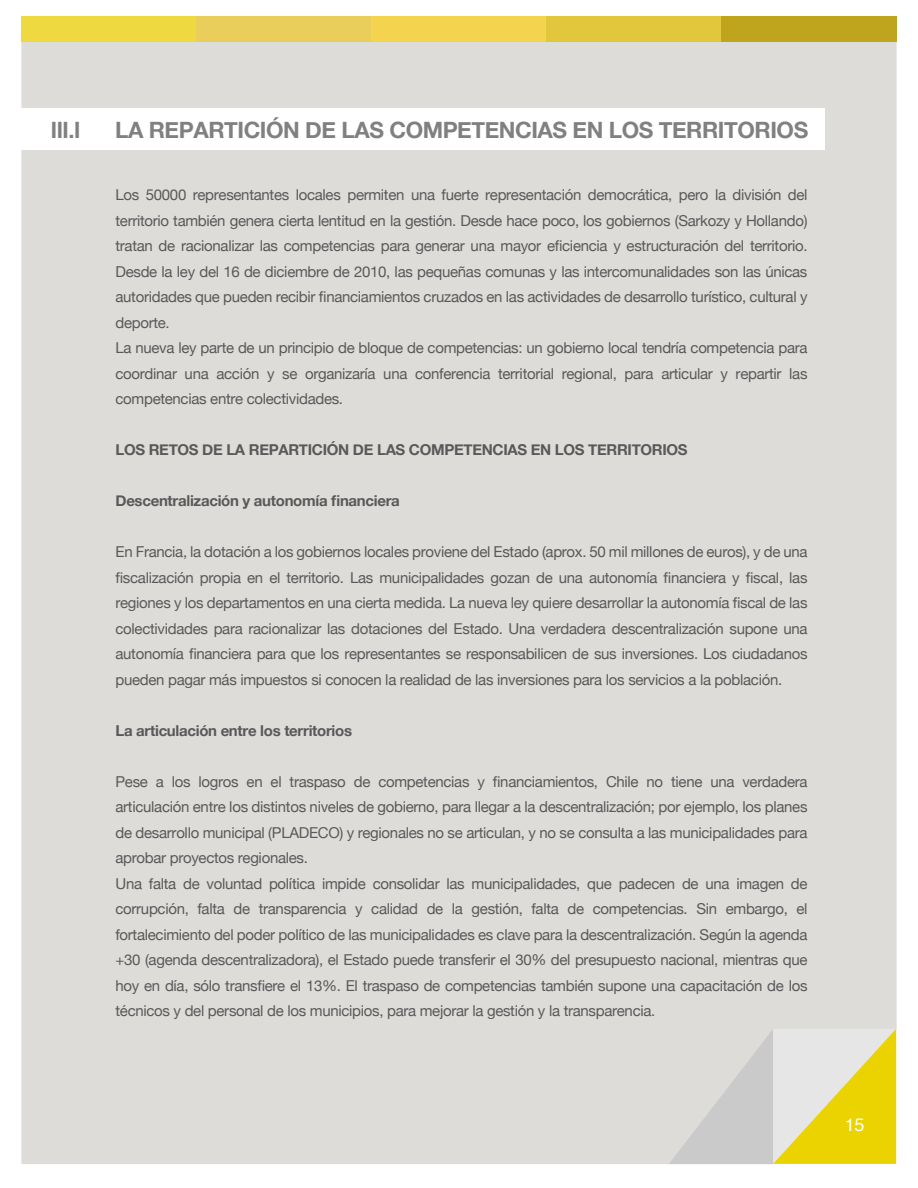
<style>
.page{position:relative;width:918px;height:1188px;background:#fff}
.page>*{position:absolute;margin:0;border:0;box-sizing:border-box;transform-origin:0 0}
.t1{font:700 22.5px "Helvetica Neue";letter-spacing:-.02em;color:#808080}
.t2{font:700 22.5px "Helvetica";color:#808080}
.t3{font:18px "Helvetica";color:#fff}
.t4{font:15px/25.5px "Helvetica Neue";letter-spacing:-.02em;color:#5a595a}
.t5{font:700 15px "Helvetica Neue";letter-spacing:-.02em;color:#5a595a}
.s1{font-weight:300}
.s2{font-weight:500}
</style>
<div class="page">
<div style="left:21px;top:42px;width:876px;height:1122px;background:#dedcd9"></div>
<div style="left:21px;top:17px;width:175px;height:25px;background:#efd941"></div>
<div style="left:196px;top:17px;width:175px;height:25px;background:#eace5c"></div>
<div style="left:371px;top:17px;width:176px;height:25px;background:#f4d44e"></div>
<div style="left:547px;top:17px;width:175px;height:25px;background:#e2c63b"></div>
<div style="left:722px;top:17px;width:175px;height:25px;background:#bfa41d"></div>
<svg style="left:669px;top:1029px;width:227px;height:135px;background:#dfd89e"></svg>
<div style="left:19px;top:109px;width:805px;height:41px;background:#fff"></div>
<h1 class="t2" style="left:51px;top:112px;width:31px">III.I</h1>
<h1 class="t1" style="left:115px;top:113px;width:695px">LA REPARTICIÓN DE LAS COMPETENCIAS EN LOS TERRITORIOS</h1>
<h1 class="t1" style="left:318px;top:113px;width:483px"><span class="s1">E</span> <span class="s2">LAS</span> COMPETENCIAS <span class="s1">EN</span> <span class="s2">LOS</span> TERRITORIOS</h1>
<p class="t4" style="left:116px;top:183px;width:694px">Los 50000 representantes locales permiten una fuerte representación democrática, pero la división del territorio también genera cierta lentitud en la gestión. Desde hace poco, los gobiernos (Sarkozy y Hollando) tratan de racionalizar las competencias para generar una mayor eficiencia y estructuración del territorio.<br>Desde la ley del 16 de diciembre de 2010, las pequeñas comunas y las intercomunalidades son las únicas autoridades que pueden recibir financiamientos cruzados en las actividades de desarrollo turístico, cultural y deporte.<br>La nueva ley parte de un principio de bloque de competencias: un gobierno local tendría competencia para coordinar una acción y se organizaría una conferencia territorial regional, para articular y repartir las competencias entre colectividades.</p>
<p class="t5" style="left:116px;top:438px;width:574px">LOS RETOS DE LA REPARTICIÓN DE LAS COMPETENCIAS EN LOS TERRITORIOS</p>
<p class="t5" style="left:116px;top:489px;width:286px">Descentralización y autonomía financiera</p>
<p class="t4" style="left:116px;top:540px;width:694px;text-align:justify">En Francia, la dotación a los gobiernos locales proviene del Estado (aprox. 50 mil millones de euros), y de una fiscalización propia en el territorio. Las municipalidades gozan de una autonomía financiera y fiscal, las regiones y los departamentos en una cierta medida. La nueva ley quiere desarrollar la autonomía fiscal de las colectividades para racionalizar las dotaciones del Estado. Una verdadera descentralización supone una autonomía financiera para que los representantes se responsabilicen de sus inversiones. Los ciudadanos pueden pagar más impuestos si conocen la realidad de las inversiones para los servicios a la población.</p>
<p class="t5" style="left:116px;top:719px;width:238px">La articulación entre los territorios</p>
<p class="t4" style="left:116px;top:770px;width:694px">Pese a los logros en el traspaso de competencias y financiamientos, Chile no tiene una verdadera articulación entre los distintos niveles de gobierno, para llegar a la descentralización; por ejemplo, los planes de desarrollo municipal (PLADECO) y regionales no se articulan, y no se consulta a las municipalidades para aprobar proyectos regionales.<br>Una falta de voluntad política impide consolidar las municipalidades, que padecen de una imagen de corrupción, falta de transparencia y calidad de la gestión, falta de competencias. Sin embargo, el fortalecimiento del poder político de las municipalidades es clave para la descentralización. Según la agenda +30 (agenda descentralizadora), el Estado puede transferir el 30% del presupuesto nacional, mientras que hoy en día, sólo transfiere el 13%. El traspaso de competencias también supone una capacitación de los técnicos y del personal de los municipios, para mejorar la gestión y la transparencia.</p>
<p class="t3" style="left:845px;top:1111px;width:21px">15</p>
</div>
